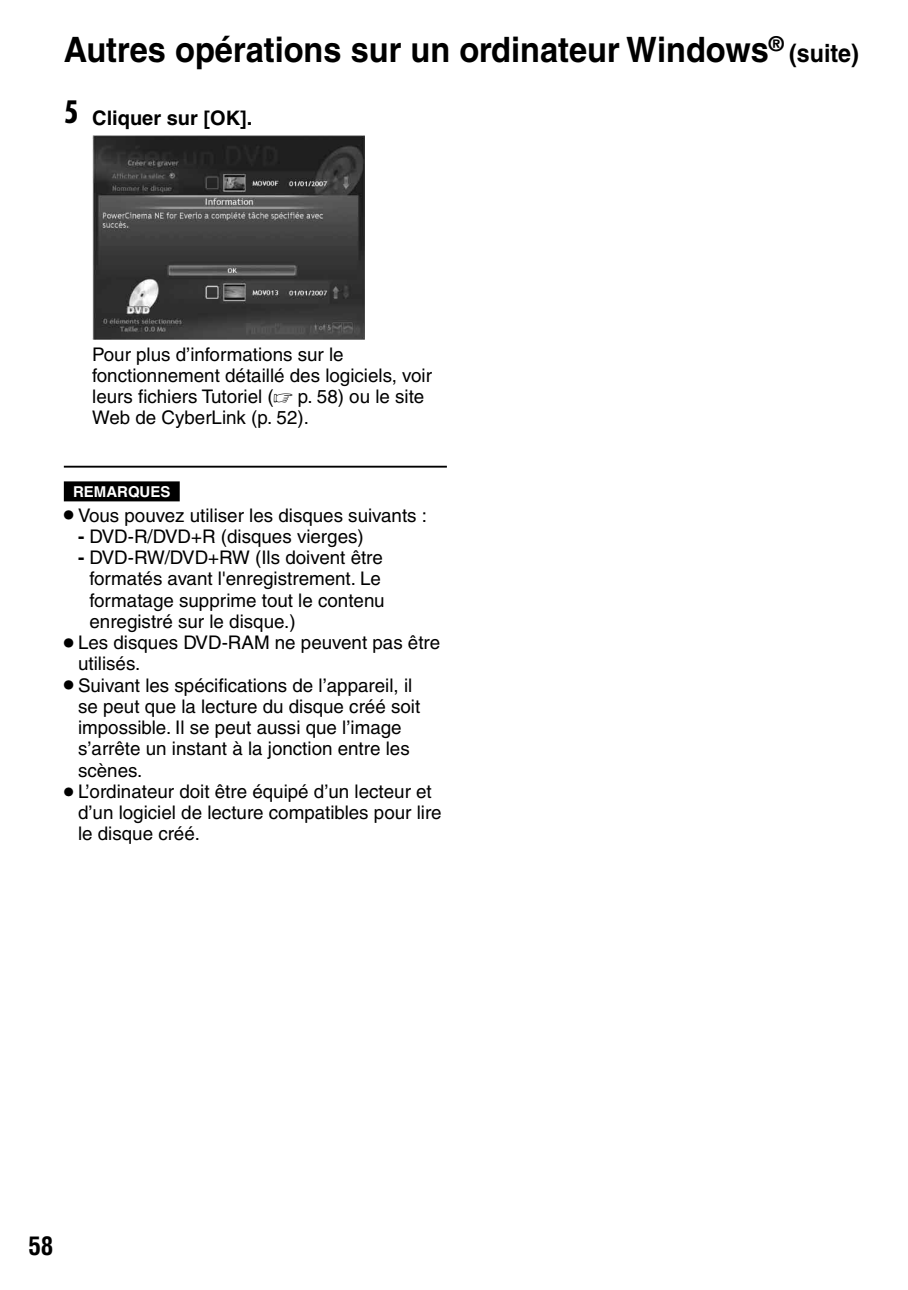
<style>
.page{position:relative;width:908px;height:1290px;background:#fff}
.page>*{position:absolute;margin:0;border:0;box-sizing:border-box;transform-origin:0 0}
.t1{font:700 35px "Helvetica";color:#000;scale:.93 1}
.t2{font:700 25px "Helvetica";color:#000;scale:.93 1}
.t3{font:700 condensed 25px "Helvetica";color:#000}
.t4{font:700 20px "Helvetica";color:#000}
.t5{font:18.75px/21.2px "Helvetica";color:#000}
.t6{font:700 15px "Helvetica";color:#fff}
.s1{font-family:"Futura";font-stretch:condensed;font-size:30px}
.s2{font-family:"Universal Newswith Comm Pi"}
.s3{font-weight:700;font-size:28px}
.s4{font-weight:700}
.s5{font-size:28px}
</style>
<div class="page">
<hr style="left:64px;top:466px;width:382px;height:2px;background:#000">
<div style="left:64px;top:481px;width:116px;height:20px;background:#000"></div>
<img style="left:92px;top:135px;width:272px;height:204px">
<h1 class="t1" style="left:64px;top:29px;width:775px">Autres opérations sur un ordinateur Windows<sup>®</sup></h1>
<h2 class="t2" style="left:788px;top:38px;width:76px">(suite)</h2>
<p class="t4" style="left:64px;top:105px;width:190px"><span class="s1">5</span> Cliquer sur [OK].</p>
<p class="t5" style="left:92px;top:343px;width:341px">Pour plus d’informations sur le fonctionnement détaillé des logiciels, voir leurs fichiers Tutoriel (<span class="s2">Z</span> p. 58) ou le site Web de CyberLink (p. 52).</p>
<p class="t6" style="left:73px;top:482px;width:99px">REMARQUES</p>
<p class="t5" style="left:64px;top:504px;width:364px"><span class="s3">•</span> Vous pouvez utiliser les disques suivants :</p>
<p class="t5" style="left:78px;top:525px;width:287px"><span class="s4">-</span> DVD-R/DVD+R (disques vierges)</p>
<p class="t5" style="left:89px;top:547px;width:296px;text-indent:-11px"><span class="s4">-</span> DVD-RW/DVD+RW (Ils doivent être formatés avant l'enregistrement. Le formatage supprime tout le contenu enregistré sur le disque.)</p>
<p class="t5" style="left:78px;top:632px;width:363px;text-indent:-14px"><span class="s3">•</span> Les disques DVD-RAM ne peuvent pas être utilisés.</p>
<p class="t5" style="left:78px;top:674px;width:343px;text-indent:-14px"><span class="s3">•</span> Suivant les spécifications de l’appareil, il se peut que la lecture du disque créé soit impossible. Il se peut aussi que l’image s’arrête un instant à la jonction entre les scènes.</p>
<p class="t5" style="left:78px;top:781px;width:365px;text-indent:-14px"><span class="s5">•</span> L’ordinateur doit être équipé d’un lecteur et d’un logiciel de lecture compatibles pour lire le disque créé.</p>
<h2 class="t3" style="left:28px;top:1230px;width:13px">58</h2>
</div>
